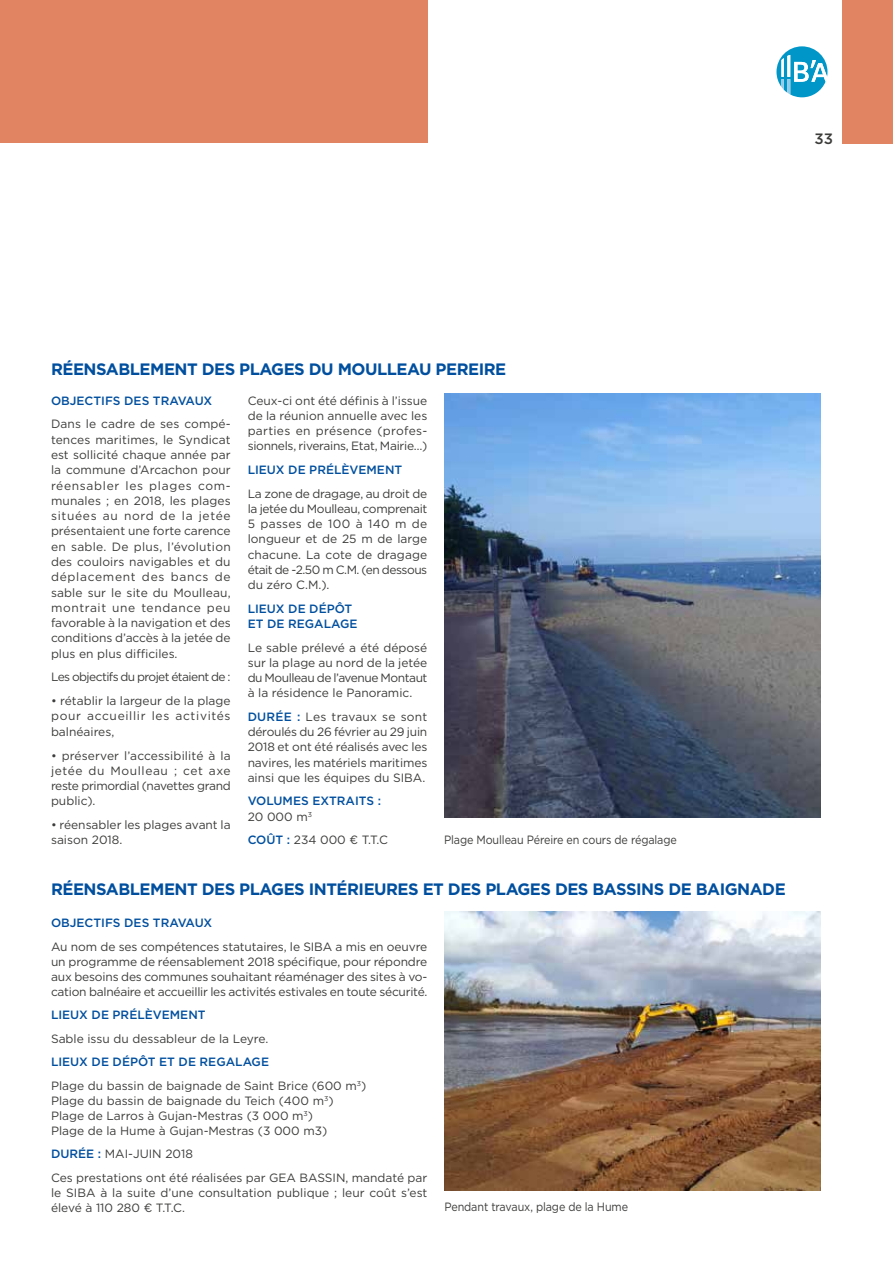
<style>
.page{position:relative;width:893px;height:1263px;background:#fff}
.page>*{position:absolute;margin:0;border:0;box-sizing:border-box;transform-origin:0 0}
.t1{font:700 16.5px "Gotham";letter-spacing:-.03em;color:#004f9f}
.t2{font:500 15px "Gotham";color:#3c3c3b}
.t3{font:12px/15.3px "Gotham";color:#3c3c3b;text-align:justify}
.t4{font:500 12px/15.1px "Gotham";color:#004f9f}
.t5{font:12px "Gotham";color:#3c3c3b;scale:.9 1}
.t6{font:12px "Gotham";letter-spacing:-.045em;color:#3c3c3b}
.s1{font-weight:500;color:#004f9f}
.s2{font-weight:400;color:#3c3c3b}
</style>
<div class="page">
<div style="left:0;top:0;width:427px;height:143px;background:#e18461"></div>
<img style="left:444px;top:393px;width:377px;height:424px">
<div style="left:842px;top:0;width:51px;height:144px;background:#e18461"></div>
<svg style="left:776px;top:46px;width:51px;height:51px"></svg>
<img style="left:444px;top:912px;width:377px;height:279px">
<p class="t2" style="left:814px;top:128px;width:20px">33</p>
<h1 class="t1" style="left:51px;top:358px;width:457px">RÉENSABLEMENT DES PLAGES DU MOULLEAU PEREIRE</h1>
<p class="t4" style="left:51px;top:393px;width:163px">OBJECTIFS DES TRAVAUX</p>
<p class="t3" style="left:51px;top:416px;width:181px">Dans le cadre de ses compé&shy;tences maritimes, le Syndicat est sollicité chaque année par la commune d’Arcachon pour réensabler les plages com&shy;munales ; en 2018, les plages situées au nord de la jetée présentaient une forte carence en sable. De plus, l’évolution des couloirs navigables et du déplacement des bancs de sable sur le site du Moulleau, montrait une tendance peu favorable à la navigation et des conditions d’accès à la jetée de plus en plus difficiles.</p>
<p class="t6" style="left:51px;top:669px;width:181px">Les objectifs du projet étaient de :</p>
<p class="t3" style="left:51px;top:693px;width:181px">• rétablir la largeur de la plage pour accueillir les activités balnéaires,</p>
<p class="t3" style="left:51px;top:747px;width:181px">• préserver l’accessibilité à la jetée du Moulleau ; cet axe reste primordial (navettes grand public).</p>
<p class="t3" style="left:51px;top:817px;width:181px">• réensabler les plages avant la saison 2018.</p>
<p class="t3" style="left:248px;top:393px;width:181px">Ceux-ci ont été définis à l’issue de la réunion annuelle avec les parties en présence (profes&shy;sionnels, riverains, Etat, Mairie…)</p>
<p class="t4" style="left:248px;top:462px;width:156px">LIEUX DE PRÉLÈVEMENT</p>
<p class="t3" style="left:248px;top:486px;width:181px">La zone de dragage, au droit de la jetée du Moulleau, comprenait 5 passes de 100 à 140 m de longueur et de 25 m de large chacune. La cote de dragage était de -2.50 m C.M. (en dessous du zéro C.M.).</p>
<p class="t4" style="left:248px;top:601px;width:111px">LIEUX DE DÉPÔT<br>ET DE REGALAGE</p>
<p class="t3" style="left:248px;top:639px;width:181px">Le sable prélevé a été déposé sur la plage au nord de la jetée du Moulleau de l’avenue Montaut à la résidence le Panoramic.</p>
<p class="t3" style="left:248px;top:709px;width:181px"><span class="s1">DURÉE :</span> Les travaux se sont déroulés du 26 février au 29 juin 2018 et ont été réalisés avec les navires, les matériels maritimes ainsi que les équipes du SIBA.</p>
<p class="t4" style="left:248px;top:793px;width:135px">VOLUMES EXTRAITS :<br><span class="s2">20 000 m</span><sup>3</sup></p>
<p class="t3" style="left:248px;top:832px;width:142px"><span class="s1">COÛT :</span> 234 000 € T.T.C</p>
<p class="t5" style="left:444px;top:832px;width:260px">Plage Moulleau Péreire en cours de régalage</p>
<h1 class="t1" style="left:51px;top:879px;width:736px">RÉENSABLEMENT DES PLAGES INTÉRIEURES ET DES PLAGES DES BASSINS DE BAIGNADE</h1>
<p class="t4" style="left:51px;top:915px;width:163px">OBJECTIFS DES TRAVAUX</p>
<p class="t3" style="left:51px;top:939px;width:378px">Au nom de ses compétences statutaires, le SIBA a mis en oeuvre un programme de réensablement 2018 spécifique, pour répondre aux besoins des communes souhaitant réaménager des sites à vo&shy;cation balnéaire et accueillir les activités estivales en toute sécurité.</p>
<p class="t4" style="left:51px;top:1007px;width:156px">LIEUX DE PRÉLÈVEMENT</p>
<p class="t3" style="left:51px;top:1030px;width:219px">Sable issu du dessableur de la Leyre.</p>
<p class="t3" style="left:51px;top:1050px;width:317px;line-height:23.5px"><span class="s1">LIEUX DE DÉPÔT ET DE REGALAGE<br></span>Plage du bassin de baignade de Saint Brice (600 m<sup>3</sup>)</p>
<p class="t3" style="left:51px;top:1093px;width:284px;text-align:left">Plage du bassin de baignade du Teich (400 m<sup>3</sup>)<br>Plage de Larros à Gujan-Mestras (3 000 m<sup>3</sup>)<br>Plage de la Hume à Gujan-Mestras (3 000 m3)</p>
<p class="t3" style="left:51px;top:1142px;width:378px;line-height:23.5px"><span class="s1">DURÉE :</span> MAI-JUIN 2018<br>Ces prestations ont été réalisées par GEA BASSIN, mandaté par</p>
<p class="t3" style="left:51px;top:1185px;width:378px">le SIBA à la suite d’une consultation publique ; leur coût s’est élevé à 110 280 € T.T.C.</p>
<p class="t5" style="left:444px;top:1199px;width:206px">Pendant travaux, plage de la Hume</p>
</div>
